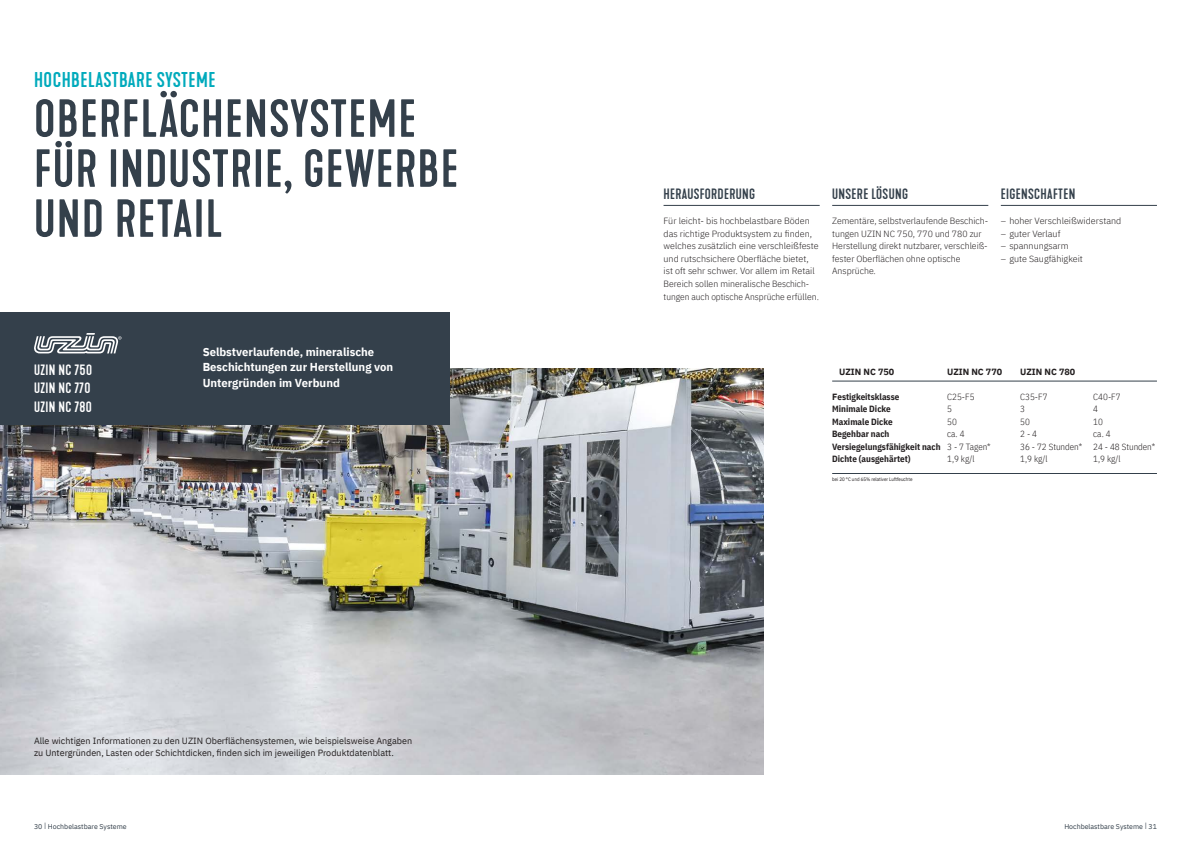
<style>
.page{position:relative;width:1191px;height:842px;background:#fff}
.page>*{position:absolute;margin:0;border:0;box-sizing:border-box;transform-origin:0 0}
.HEADLINE_-_KAPRA_50{font:500 50px/50px "Kapra Neue";letter-spacing:.025em;color:#34404b}
.HEADLINE_-_KAPRA_50-2{font:500 20px "Kapra Neue";letter-spacing:.025em;color:#00aabc}
.HEADLINE_COPY___LINE{font:500 14px "Kapra Neue";letter-spacing:.025em;color:#34404b}
.HEADLINE_COPY_-_KAPR{font:500 14px/18.8px "Kapra Neue";letter-spacing:.025em;color:#fff}
.COPY_IBM_PLEX_SANS{font:700 11.5px/15.6px "IBM Plex Sans";color:#fff}
.COPY_-_IBM_PLEX_SANS{font:300 9px/12.5px "IBM Plex Sans";color:#231f20}
.COPY_-_IBM_PLEX_SANS-2{font:9px/12.5px "IBM Plex Sans";color:#231f20}
.COPY_BULLETS_-_IBM_P{font:300 9px/12.5px "IBM Plex Sans";color:#231f20}
.COPY_-_IBM_PLEX_SANS-3{font:700 condensed 9px "IBM Plex Sans";color:#231f20}
.COPY_-_IBM_PLEX_SANS-4{font:300 condensed 9px "IBM Plex Sans";color:#231f20}
.COPY_-_IBM_PLEX_SANS-5{font:700 9px "IBM Plex Sans";color:#231f20}
.PAGINA_KAPITELNAME_L{font:7px "IBM Plex Sans";color:#34404b}
.MARGIN_-_IBM_PLEX_SA{font:condensed 5px "IBM Plex Sans";color:#231f20}
.s1{font-stretch:normal}
.s2{font-weight:300}
</style>
<div class="page">
<img style="left:0;top:368px;width:763px;height:407px">
<div style="left:0;top:312px;width:449px;height:113px;background:#34404b"></div>
<hr style="left:663px;top:205px;width:156px;height:1px;background:#34404b">
<hr style="left:832px;top:205px;width:156px;height:1px;background:#34404b">
<hr style="left:1000px;top:205px;width:157px;height:1px;background:#34404b">
<hr style="left:832px;top:381px;width:325px;height:1px;background:#34404b">
<hr style="left:832px;top:473px;width:325px;height:1px;background:#34404b">
<svg style="left:34px;top:333px;width:88px;height:20px"></svg>
<p class="HEADLINE_-_KAPRA_50-2" style="left:34px;top:67px;width:183px">HOCHBELASTBARE SYSTEME</p>
<p class="HEADLINE_-_KAPRA_50" style="left:34px;top:95px;width:426px">OBERFLÄCHENSYSTEME<br>FÜR INDUSTRIE, GEWERBE<br>UND RETAIL</p>
<p class="HEADLINE_COPY_-_KAPR" style="left:34px;top:360px;width:60px">UZIN NC 750<br>UZIN NC 770<br>UZIN NC 780</p>
<p class="COPY_IBM_PLEX_SANS" style="left:203px;top:343px;width:192px">Selbstverlaufende, mineralische<br>Beschichtungen zur Herstellung von<br>Untergründen im Verbund</p>
<p class="COPY_-_IBM_PLEX_SANS-2" style="left:34px;top:733px;width:379px">Alle wichtigen Informationen zu den UZIN Oberflächensystemen, wie beispielsweise Angaben zu Untergründen, Lasten oder Schichtdicken, finden sich im jeweiligen Produktdatenblatt.</p>
<p class="HEADLINE_COPY___LINE" style="left:663px;top:186px;width:93px">HERAUSFORDERUNG</p>
<p class="HEADLINE_COPY___LINE" style="left:832px;top:186px;width:77px">UNSERE LÖSUNG</p>
<p class="HEADLINE_COPY___LINE" style="left:1000px;top:186px;width:76px">EIGENSCHAFTEN</p>
<p class="COPY_-_IBM_PLEX_SANS" style="left:663px;top:214px;width:157px">Für leicht- bis hochbelastbare Böden das richtige Produktsystem zu finden, welches zusätzlich eine verschleißfeste und rutschsichere Oberfläche bietet, ist oft sehr schwer. Vor allem im Retail Bereich sollen mineralische Beschich&shy;tungen auch optische Ansprüche erfüllen.</p>
<p class="COPY_BULLETS_-_IBM_P" style="left:832px;top:214px;width:158px">Zementäre, selbstverlaufende Beschich&shy;tungen UZIN NC 750, 770 und 780 zur Herstellung direkt nutzbarer, verschleiß&shy;fester Oberflächen ohne optische Ansprüche.</p>
<p class="COPY_-_IBM_PLEX_SANS" style="left:1000px;top:214px;width:122px">– hoher Verschleißwiderstand</p>
<p class="COPY_-_IBM_PLEX_SANS" style="left:1000px;top:227px;width:61px">– guter Verlauf</p>
<p class="COPY_-_IBM_PLEX_SANS" style="left:1000px;top:239px;width:69px">– spannungsarm</p>
<p class="COPY_-_IBM_PLEX_SANS" style="left:1000px;top:252px;width:84px">– gute Saugfähigkeit</p>
<p class="COPY_-_IBM_PLEX_SANS-5" style="left:839px;top:364px;width:56px">UZIN NC 750</p>
<p class="COPY_-_IBM_PLEX_SANS-5" style="left:947px;top:364px;width:56px">UZIN NC 770</p>
<p class="COPY_-_IBM_PLEX_SANS-5" style="left:1020px;top:364px;width:56px">UZIN NC 780</p>
<p class="COPY_-_IBM_PLEX_SANS-3" style="left:832px;top:389px;width:69px"><span class="s1">F</span>estigkeitsklasse</p>
<p class="COPY_-_IBM_PLEX_SANS-4" style="left:947px;top:390px;width:29px">C25-F5</p>
<p class="COPY_-_IBM_PLEX_SANS-4" style="left:1020px;top:390px;width:29px">C35-F7</p>
<p class="COPY_-_IBM_PLEX_SANS-4" style="left:1093px;top:390px;width:29px">C40-F7</p>
<p class="COPY_-_IBM_PLEX_SANS-3" style="left:832px;top:402px;width:60px">Minimale Dicke</p>
<p class="COPY_-_IBM_PLEX_SANS-4" style="left:947px;top:402px;width:6px">5</p>
<p class="COPY_-_IBM_PLEX_SANS-4" style="left:1020px;top:402px;width:6px">3</p>
<p class="COPY_-_IBM_PLEX_SANS-4" style="left:1093px;top:402px;width:6px">4</p>
<p class="COPY_-_IBM_PLEX_SANS-3" style="left:832px;top:414px;width:62px">Maximale Dicke</p>
<p class="COPY_-_IBM_PLEX_SANS-4" style="left:947px;top:415px;width:11px">50</p>
<p class="COPY_-_IBM_PLEX_SANS-4" style="left:1020px;top:415px;width:11px">50</p>
<p class="COPY_-_IBM_PLEX_SANS-4" style="left:1093px;top:415px;width:11px">10</p>
<p class="COPY_-_IBM_PLEX_SANS-3" style="left:832px;top:427px;width:59px">Begehbar nach</p>
<p class="COPY_-_IBM_PLEX_SANS-4" style="left:947px;top:427px;width:19px">ca. 4</p>
<p class="COPY_-_IBM_PLEX_SANS-4" style="left:1020px;top:427px;width:18px">2 - 4</p>
<p class="COPY_-_IBM_PLEX_SANS-4" style="left:1093px;top:427px;width:19px">ca. 4</p>
<p class="COPY_-_IBM_PLEX_SANS-3" style="left:832px;top:439px;width:160px">Versiegelungsfähigkeit nach <span class="s2">3 - 7 Tagen*</span></p>
<p class="COPY_-_IBM_PLEX_SANS-4" style="left:1020px;top:440px;width:136px">36 - 72 Stunden* 24 - 48 Stunden*</p>
<p class="COPY_-_IBM_PLEX_SANS-3" style="left:832px;top:452px;width:80px">Dichte (ausgehärtet)</p>
<p class="COPY_-_IBM_PLEX_SANS-4" style="left:947px;top:452px;width:29px">1,9 kg/l</p>
<p class="COPY_-_IBM_PLEX_SANS-4" style="left:1020px;top:452px;width:29px">1,9 kg/l</p>
<p class="COPY_-_IBM_PLEX_SANS-4" style="left:1093px;top:452px;width:29px">1,9 kg/l</p>
<p class="MARGIN_-_IBM_PLEX_SA" style="left:832px;top:475px;width:82px">bei 20 °C und 65% relativer Luftfeuchte</p>
<p class="PAGINA_KAPITELNAME_L" style="left:34px;top:821px;width:94px">30 | Hochbelastbare Systeme</p>
<p class="PAGINA_KAPITELNAME_L" style="left:1064px;top:821px;width:94px">Hochbelastbare Systeme | 31</p>
</div>
